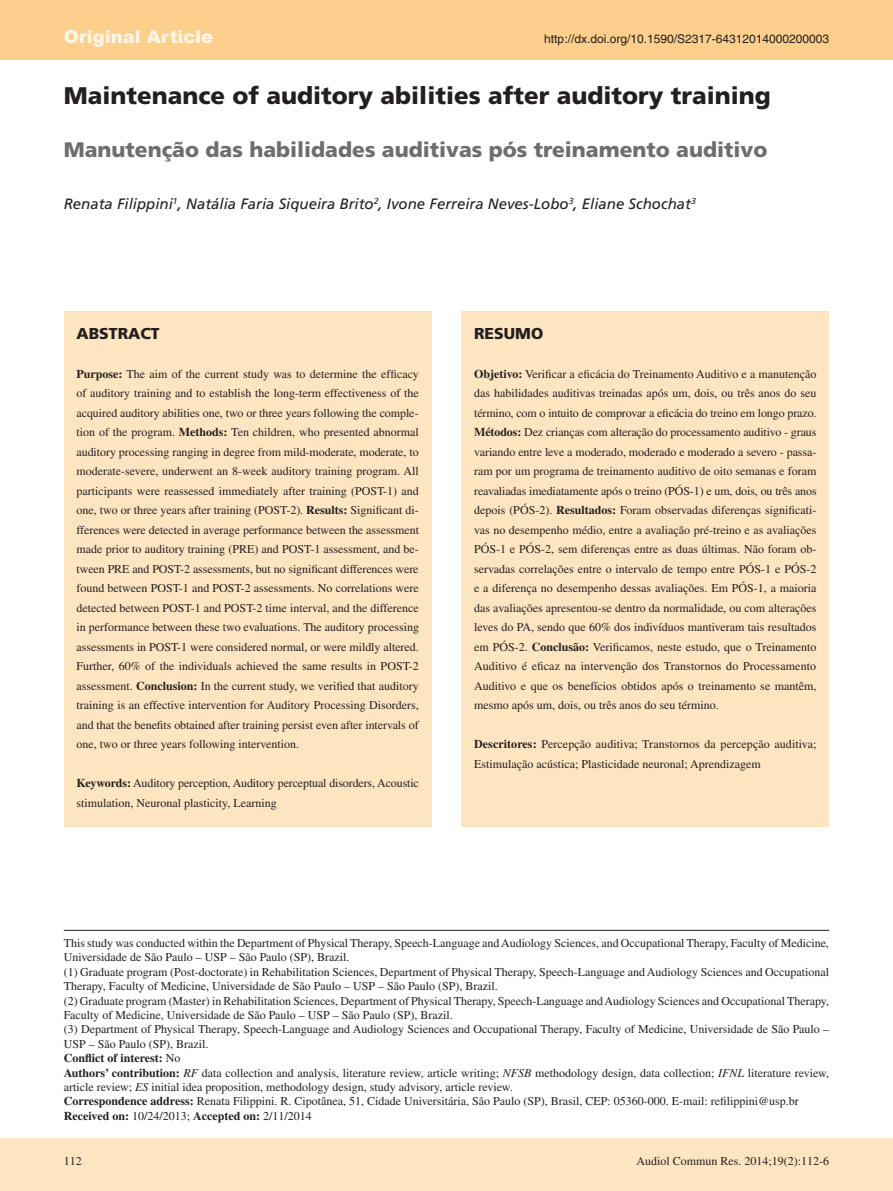
<style>
.page{position:relative;width:893px;height:1191px;background:#fff}
.page>*{position:absolute;margin:0;border:0;box-sizing:border-box;transform-origin:0 0}
.Título{font:900 24px "Frutiger";color:#231f20}
.Título-secundário{font:900 21px "Frutiger";color:#6c6d70}
.t1{font:900 18px "Arial";color:#fef4e4}
.Sessão{font:900 15.75px "Frutiger";color:#231f20}
.Autores{font:italic 15px "Frutiger";color:#231f20}
.Resumo{font:12px/19.5px "Times";color:#231f20;text-align:justify}
.Rodapé_sem_linha{font:12px/14.4px "Times";color:#231f20}
.Rodapé{font:12px/14.4px "Times";color:#231f20}
.Rodapé_sem_linha-2{font:700 12px "Times";color:#231f20}
.t2{font:12px "Helvetica";color:#231f20}
.Cabeça{font:12px "Times";color:#231f20}
.s1{font-weight:700}
.s2{font-weight:400}
.s3{font-style:italic}
</style>
<div class="page">
<div style="left:0;top:1138px;width:893px;height:53px;background:#fee5c1"></div>
<div style="left:0;top:0;width:893px;height:60px;background:#fdcf8c"></div>
<div style="left:65px;top:311px;width:367px;height:515px;background:#fee5c1"></div>
<div style="left:461px;top:311px;width:368px;height:515px;background:#fee5c1"></div>
<hr style="left:64px;top:930px;width:765px;height:1px;background:#231f20">
<h3 class="t1" style="left:64px;top:23px;width:151px">Original Article</h3>
<p class="t2" style="left:544px;top:32px;width:286px">http://dx.doi.org/10.1590/S2317-64312014000200003</p>
<p class="Título" style="left:64px;top:81px;width:708px">Maintenance of auditory abilities after auditory training</p>
<p class="Título-secundário" style="left:64px;top:137px;width:705px">Manutenção das habilidades auditivas pós treinamento auditivo</p>
<p class="Autores" style="left:64px;top:195px;width:634px">Renata Filippini<sup>1</sup>, Natália Faria Siqueira Brito<sup>2</sup>, Ivone Ferreira Neves-Lobo<sup>3</sup>, Eliane Schochat<sup>3</sup></p>
<p class="Sessão" style="left:77px;top:324px;width:85px">ABSTRACT</p>
<p class="Resumo" style="left:77px;top:364px;width:344px"><span class="s1">Purpose:</span> The aim of the current study was to determine the efficacy of auditory training and to establish the long-term effectiveness of the acquired auditory abilities one, two or three years following the comple&shy;tion of the program. <span class="s1">Methods:</span> Ten children, who presented abnormal auditory processing ranging in degree from mild-moderate, moderate, to moderate-severe, underwent an 8-week auditory training program. All participants were reassessed immediately after training (POST-1) and one, two or three years after training (POST-2). <span class="s1">Results:</span> Significant di&shy;fferences were detected in average performance between the assessment made prior to auditory training (PRE) and POST-1 assessment, and be&shy;tween PRE and POST-2 assessments, but no significant differences were found between POST-1 and POST-2 assessments. No correlations were detected between POST-1 and POST-2 time interval, and the difference in performance between these two evaluations. The auditory processing assessments in POST-1 were considered normal, or were mildly altered.<br>Further, 60% of the individuals achieved the same results in POST-2 assessment. <span class="s1">Conclusion:</span> In the current study, we verified that auditory training is an effective intervention for Auditory Processing Disorders, and that the benefits obtained after training persist even after intervals of one, two or three years following intervention.</p>
<p class="Resumo" style="left:77px;top:773px;width:344px"><span class="s1">Keywords:</span> Auditory perception, Auditory perceptual disorders, Acoustic stimulation, Neuronal plasticity, Learning</p>
<p class="Sessão" style="left:474px;top:324px;width:71px">RESUMO</p>
<p class="Resumo" style="left:474px;top:364px;width:344px"><span class="s1">Objetivo:</span> Verificar a eficácia do Treinamento Auditivo e a manutenção das habilidades auditivas treinadas após um, dois, ou três anos do seu término, com o intuito de comprovar a eficácia do treino em longo prazo.<br><span class="s1">Métodos:</span> Dez crianças com alteração do processamento auditivo - graus variando entre leve a moderado, moderado e moderado a severo - passa&shy;ram por um programa de treinamento auditivo de oito semanas e foram reavaliadas imediatamente após o treino (PÓS-1) e um, dois, ou três anos depois (PÓS-2). <span class="s1">Resultados:</span> Foram observadas diferenças significati&shy;vas no desempenho médio, entre a avaliação pré-treino e as avaliações PÓS-1 e PÓS-2, sem diferenças entre as duas últimas. Não foram ob&shy;servadas correlações entre o intervalo de tempo entre PÓS-1 e PÓS-2 e a diferença no desempenho dessas avaliações. Em PÓS-1, a maioria das avaliações apresentou-se dentro da normalidade, ou com alterações leves do PA, sendo que 60% dos indivíduos mantiveram tais resultados em PÓS-2. <span class="s1">Conclusão:</span> Verificamos, neste estudo, que o Treinamento Auditivo é eficaz na intervenção dos Transtornos do Processamento Auditivo e que os benefícios obtidos após o treinamento se mantêm, mesmo após um, dois, ou três anos do seu término.</p>
<p class="Resumo" style="left:474px;top:734px;width:344px"><span class="s1">Descritores:</span> Percepção auditiva; Transtornos da percepção auditiva;<br>Estimulação acústica; Plasticidade neuronal; Aprendizagem</p>
<p class="Rodapé" style="left:64px;top:935px;width:767px">This study was conducted within the Department of Physical Therapy, Speech-Language and Audiology Sciences, and Occupational Therapy, Faculty of Medicine,<br>Universidade de São Paulo – USP – São Paulo (SP), Brazil.</p>
<p class="Rodapé_sem_linha" style="left:64px;top:964px;width:767px">(1) Graduate program (Post-doctorate) in Rehabilitation Sciences, Department of Physical Therapy, Speech-Language and Audiology Sciences and Occupational<br>Therapy, Faculty of Medicine, Universidade de São Paulo – USP – São Paulo (SP), Brazil.</p>
<p class="Rodapé_sem_linha" style="left:64px;top:993px;width:767px">(2) Graduate program (Master) in Rehabilitation Sciences, Department of Physical Therapy, Speech-Language and Audiology Sciences and Occupational Therapy,<br>Faculty of Medicine, Universidade de São Paulo – USP – São Paulo (SP), Brazil.</p>
<p class="Rodapé_sem_linha" style="left:64px;top:1022px;width:767px">(3) Department of Physical Therapy, Speech-Language and Audiology Sciences and Occupational Therapy, Faculty of Medicine, Universidade de São Paulo –<br>USP – São Paulo (SP), Brazil.</p>
<p class="Rodapé_sem_linha-2" style="left:64px;top:1051px;width:118px">Conflict of interest: <span class="s2">No</span></p>
<p class="Rodapé_sem_linha" style="left:64px;top:1065px;width:767px"><span class="s1">Authors’ contribution:</span> <span class="s3">RF</span> data collection and analysis, literature review, article writing; <span class="s3">NFSB</span> methodology design, data collection; <span class="s3">IFNL</span> literature review, article review; <span class="s3">ES</span> initial idea proposition, methodology design, study advisory, article review.</p>
<p class="Rodapé_sem_linha" style="left:64px;top:1094px;width:736px"><span class="s1">Correspondence address:</span> Renata Filippini. R. Cipotânea, 51, Cidade Universitária, São Paulo (SP), Brasil, CEP: 05360-000. E-mail: refilippini@usp.br</p>
<p class="Rodapé_sem_linha-2" style="left:64px;top:1108px;width:250px">Received on: <span class="s2">10/24/2013;</span> Accepted on: <span class="s2">2/11/2014</span></p>
<p class="Cabeça" style="left:64px;top:1154px;width:19px">112</p>
<p class="Resumo" style="left:636px;top:1151px;width:194px">Audiol Commun Res. 2014;19(2):112-6</p>
</div>
